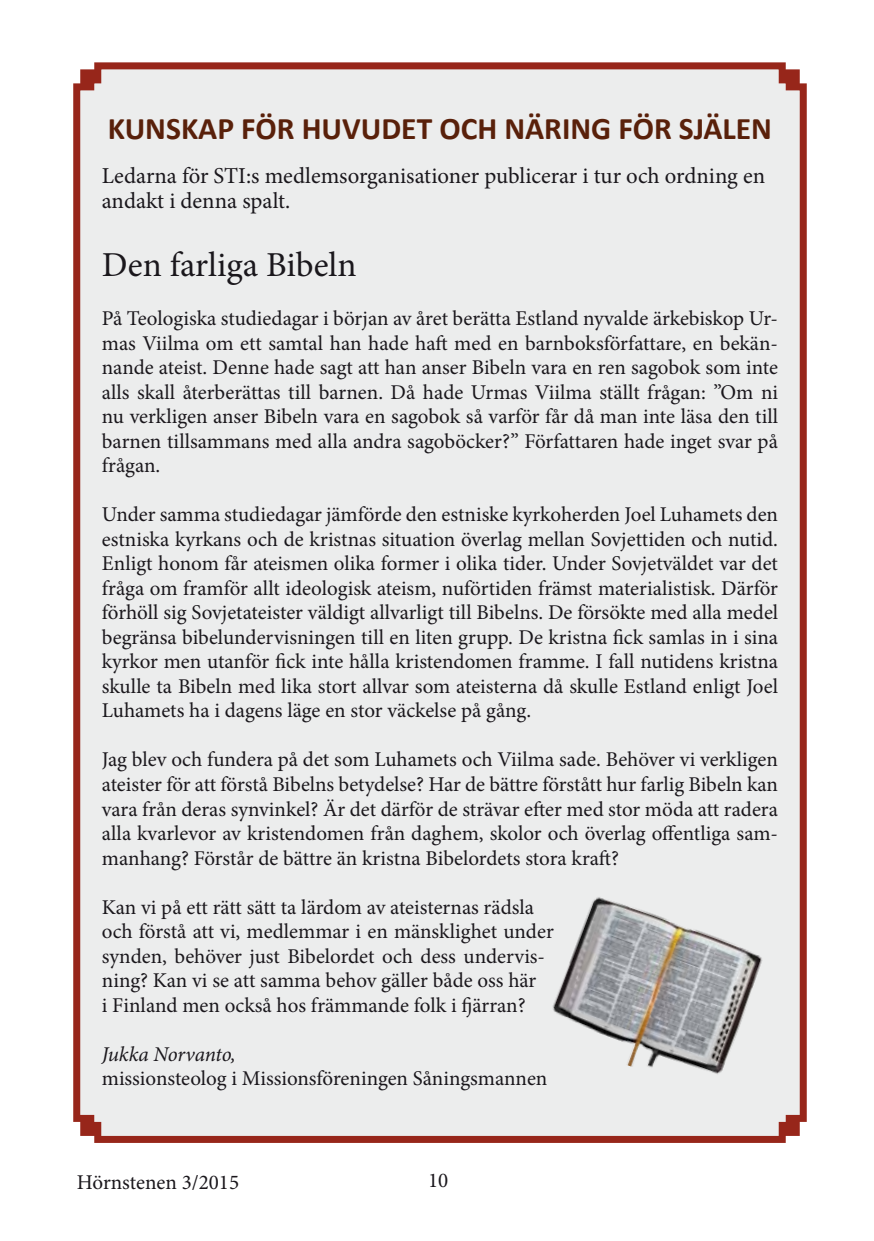
<style>
.page{position:relative;width:874px;height:1241px;background:#fff}
.page>*{position:absolute;margin:0;border:0;box-sizing:border-box;transform-origin:0 0}
.t1{font:35px "Minion Pro";color:#1a171c}
.t2{font:700 31.5px "Calibri";color:#59200a}
.t3{font:22.75px/24.5px "Minion Pro";color:#1a171c}
.t4{font:21px/24.5px "Minion Pro";letter-spacing:-.005em;color:#1a171c;text-align:justify}
.t5{font:italic 21px "Minion Pro";letter-spacing:-.01em;color:#1a171c}
</style>
<div class="page">
<div style="left:73px;top:62px;width:734px;height:1081px;background:#eceded"></div>
<img style="left:536px;top:887px;width:235px;height:211px">
<h2 class="t2" style="left:108px;top:108px;width:665px">KUNSKAP FÖR HUVUDET OCH NÄRING FÖR SJÄLEN</h2>
<p class="t3" style="left:102px;top:164px;width:664px">Ledarna för STI:s medlemsorganisationer publicerar i tur och ordning en andakt i denna spalt.</p>
<h1 class="t1" style="left:102px;top:241px;width:256px">Den farliga Bibeln</h1>
<p class="t4" style="left:102px;top:306px;width:677px">På Teologiska studiedagar i början av året berätta Estland nyvalde ärkebiskop Ur&shy;mas Viilma om ett samtal han hade haft med en barnboksförfattare, en bekän&shy;nande ateist. Denne hade sagt att han anser Bibeln vara en ren sagobok som inte alls skall återberättas till barnen. Då hade Urmas Viilma ställt frågan: ”Om ni nu verkligen anser Bibeln vara en sagobok så varför får då man inte läsa den till barnen tillsammans med alla andra sagoböcker?” Författaren hade inget svar på frågan.</p>
<p class="t4" style="left:102px;top:502px;width:677px">Under samma studiedagar jämförde den estniske kyrkoherden Joel Luhamets den estniska kyrkans och de kristnas situation överlag mellan Sovjettiden och nutid.<br>Enligt honom får ateismen olika former i olika tider. Under Sovjetväldet var det fråga om framför allt ideologisk ateism, nuförtiden främst materialistisk. Därför förhöll sig Sovjetateister väldigt allvarligt till Bibelns. De försökte med alla medel begränsa bibelundervisningen till en liten grupp. De kristna fick samlas in i sina kyrkor men utanför fick inte hålla kristendomen framme. I fall nutidens kristna skulle ta Bibeln med lika stort allvar som ateisterna då skulle Estland enligt Joel Luhamets ha i dagens läge en stor väckelse på gång.</p>
<p class="t4" style="left:102px;top:747px;width:677px">Jag blev och fundera på det som Luhamets och Viilma sade. Behöver vi verkligen ateister för att förstå Bibelns betydelse? Har de bättre förstått hur farlig Bibeln kan vara från deras synvinkel? Är det därför de strävar efter med stor möda att radera alla kvarlevor av kristendomen från daghem, skolor och överlag offentliga sam&shy;manhang? Förstår de bättre än kristna Bibelordets stora kraft?</p>
<p class="t4" style="left:102px;top:894px;width:453px;text-align:left">Kan vi på ett rätt sätt ta lärdom av ateisternas rädsla och förstå att vi, medlemmar i en mänsklighet under synden, behöver just Bibelordet och dess undervis&shy;ning? Kan vi se att samma behov gäller både oss här<br>i Finland men också hos främmande folk i fjärran?</p>
<p class="t5" style="left:102px;top:1039px;width:135px">Jukka Norvanto,</p>
<p class="t4" style="left:102px;top:1066px;width:447px">missionsteolog i Missionsföreningen Såningsmannen</p>
<p class="t4" style="left:77px;top:1169px;width:163px">Hörnstenen 3/2015</p>
<p class="t4" style="left:428px;top:1167px;width:22px">10</p>
</div>
